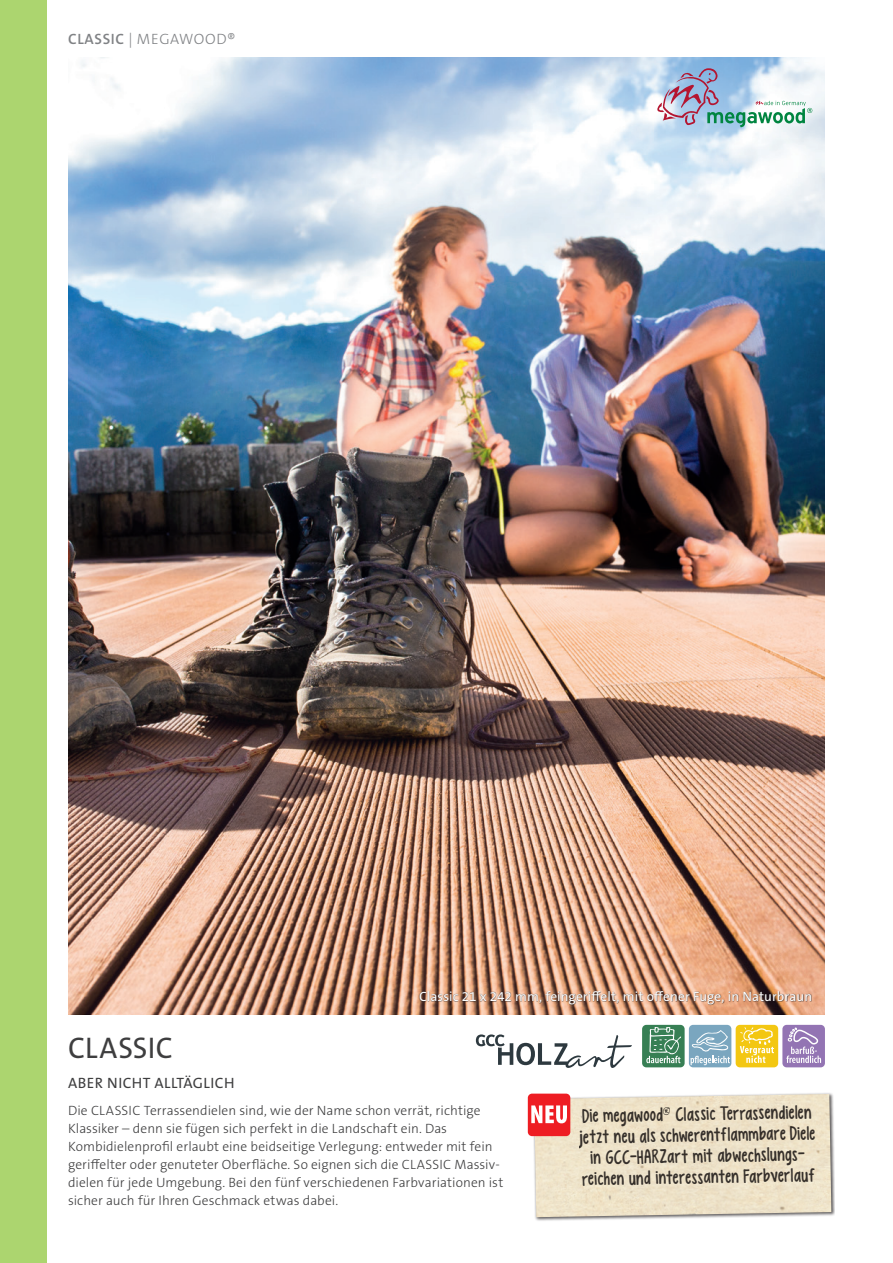
<style>
.page{position:relative;width:893px;height:1263px;background:#fff}
.page>*{position:absolute;margin:0;border:0;box-sizing:border-box;transform-origin:0 0}
.t1{font:30px "The Sans B W5 Plain";letter-spacing:.005em;color:#3e3e3f}
.t2{font:19.5px/21px "KG Empireof Dirt";color:#231f20;text-align:center}
.t3{font:15px "The Sans B W5 Plain";letter-spacing:.03em;color:#3e3e3f}
.t4{font:300 15px "The Sans B W3";letter-spacing:.045em;color:#808285}
.t5{font:300 13.5px/18px "The Sans B W3";letter-spacing:.005em;color:#3e3e3f}
.t6{font:13.5px "The Sans B W5 Plain";letter-spacing:.005em;color:#fff}
.s1{font-family:"The Sans B W6";font-weight:600}
</style>
<div class="page">
<img style="left:68px;top:57px;width:757px;height:957px">
<div style="left:419px;top:991px;width:393px;height:14px;background:#231f20;opacity:.8"></div>
<div style="left:642px;top:1025px;width:43px;height:42px;background:#377f54;border-radius:4px"></div>
<svg style="left:646px;top:1027px;width:35px;height:36px"></svg>
<div style="left:689px;top:1025px;width:42px;height:42px;background:#7aa6bf;border-radius:4px"></div>
<svg style="left:691px;top:1030px;width:39px;height:35px"></svg>
<div style="left:736px;top:1025px;width:42px;height:42px;background:#f3c712;border-radius:4px"></div>
<svg style="left:740px;top:1027px;width:34px;height:36px"></svg>
<div style="left:782px;top:1025px;width:43px;height:42px;background:#9374b3;border-radius:4px"></div>
<svg style="left:786px;top:1027px;width:35px;height:36px"></svg>
<svg style="left:476px;top:1034px;width:156px;height:34px"></svg>
<svg style="left:657px;top:68px;width:155px;height:59px"></svg>
<div style="left:532px;top:1092px;width:303px;height:129px;background:#231f20;opacity:.75"></div>
<img style="left:534px;top:1094px;width:297px;height:123px">
<div style="left:528px;top:1093px;width:42px;height:43px;background:#ee1d23;border-radius:4px"></div>
<svg style="left:531px;top:1105px;width:36px;height:18px"></svg>
<div style="left:0;top:0;width:47px;height:1263px;background:#acd56f"></div>
<p class="t4" style="left:68px;top:29px;width:169px"><span class="s1">CLASSIC</span> | MEGAWOOD®</p>
<p class="t6" style="left:419px;top:988px;width:395px">Classic 21 x 242 mm, feingeriffelt, mit offener Fuge, in Naturbraun</p>
<h1 class="t1" style="left:68px;top:1028px;width:106px">CLASSI C</h1>
<p class="t3" style="left:68px;top:1074px;width:168px">ABER NICHT ALLTÄGLICH</p>
<p class="t5" style="left:68px;top:1101px;width:437px">Die CLASSIC Terrassendielen sind, wie der Name schon verrät, richtige Klassiker – denn sie fügen sich perfekt in die Landschaft ein. Das Kombidielenprofil erlaubt eine beidseitige Verlegung: entweder mit fein geriffelter oder genuteter Oberfläche. So eignen sich die CLASSIC Massiv&shy;dielen für jede Umgebung. Bei den fünf verschiedenen Farbvariationen ist sicher auch für Ihren Geschmack etwas dabei.</p>
<h2 class="t2" style="left:579px;top:1105px;width:237px;rotate:-1deg">Die megawood<sup>®</sup> Classic Terrassendielen jetzt neu als schwerentflammbare Diele in GCC-HARZart mit abwechslungs&shy;reichen und interessanten Farbverlauf</h2>
</div>
